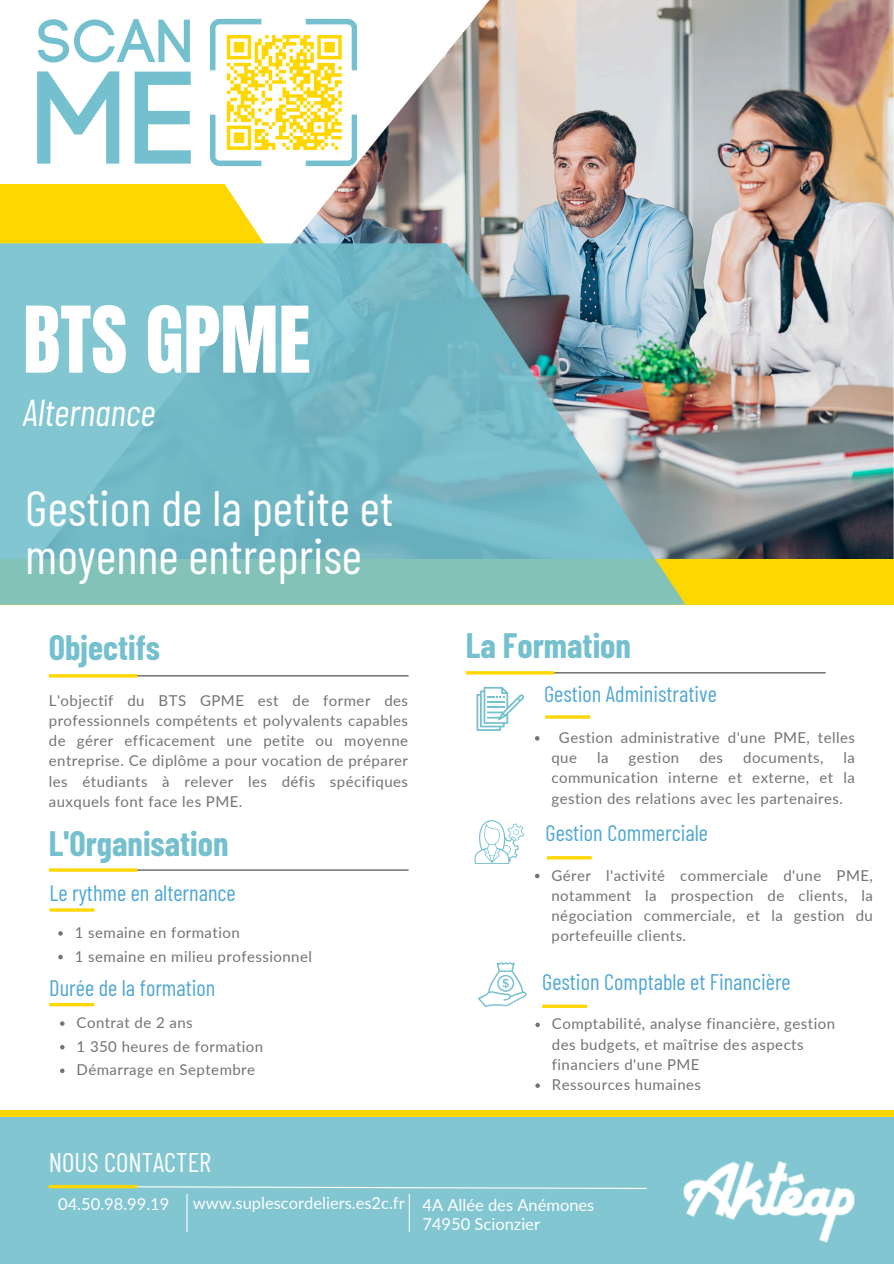
<style>
.page{position:relative;width:894px;height:1264px;background:#fff}
.page>*{position:absolute;margin:0;border:0;box-sizing:border-box;transform-origin:0 0}
.t1{font:78px "Anton";color:#fff}
.t2{font:49.5px/48.3px "Barlow Condensed";color:#fff}
.t3{font:italic 37.5px "Barlow Condensed";color:#fff}
.t4{font:700 34.5px "Barlow Condensed";color:#74c0ce}
.t5{font:27px "Barlow Condensed";color:#fff}
.t6{font:22.5px "Barlow Condensed";color:#50a7d3}
.t7{font:16.5px "Lato";color:#fff}
.t8{font:15px/20.2px "Lato";letter-spacing:.03em;color:#737373;text-align:justify}
</style>
<div class="page">
<img style="left:50px;top:0;width:843px;height:558px">
<svg style="left:0;top:184px;width:264px;height:59px;background:#ffd912"></svg>
<div style="left:0;top:558px;width:893px;height:46px;background:#ffd700"></div>
<svg style="left:0;top:243px;width:684px;height:361px;background:#7db8c0"></svg>
<div style="left:0;top:1113px;width:893px;height:150px;background:#82c6d2"></div>
<div style="left:0;top:1109px;width:893px;height:7px;background:#ffd700"></div>
<hr style="left:51px;top:675px;width:357px;height:1px;background:#414042">
<hr style="left:51px;top:869px;width:357px;height:1px;background:#414042">
<hr style="left:49px;top:674px;width:88px;height:3px;background:#ffd700">
<hr style="left:49px;top:868px;width:88px;height:3px;background:#ffd700">
<hr style="left:545px;top:715px;width:45px;height:3px;background:#ffd700">
<hr style="left:546px;top:856px;width:45px;height:3px;background:#ffd700">
<hr style="left:542px;top:1004px;width:45px;height:3px;background:#ffd700">
<hr style="left:467px;top:672px;width:358px;height:1px;background:#414042">
<hr style="left:466px;top:671px;width:88px;height:3px;background:#ffd700">
<hr style="left:49px;top:908px;width:45px;height:3px;background:#ffd700">
<svg style="left:49px;top:1185px;width:598px;height:4px"></svg>
<hr style="left:186px;top:1193px;width:1px;height:38px;background:#fff">
<hr style="left:408px;top:1193px;width:2px;height:38px;background:#fff">
<svg style="left:49px;top:1185px;width:88px;height:3px"></svg>
<svg style="left:49px;top:1002px;width:45px;height:4px"></svg>
<img style="left:683px;top:1161px;width:172px;height:82px">
<svg style="left:38px;top:19px;width:152px;height:43px"></svg>
<svg style="left:37px;top:71px;width:82px;height:93px"></svg>
<svg style="left:134px;top:72px;width:57px;height:92px"></svg>
<svg style="left:474px;top:820px;width:50px;height:43px"></svg>
<svg style="left:210px;top:19px;width:147px;height:147px"></svg>
<svg style="left:476px;top:687px;width:47px;height:43px"></svg>
<svg style="left:478px;top:962px;width:49px;height:45px"></svg>
<svg style="left:58px;top:931px;width:5px;height:4px"></svg>
<svg style="left:58px;top:954px;width:5px;height:5px"></svg>
<svg style="left:60px;top:1021px;width:5px;height:4px"></svg>
<svg style="left:60px;top:1045px;width:5px;height:4px"></svg>
<svg style="left:60px;top:1068px;width:5px;height:5px"></svg>
<svg style="left:535px;top:736px;width:4px;height:4px"></svg>
<svg style="left:535px;top:873px;width:4px;height:5px"></svg>
<svg style="left:535px;top:1022px;width:4px;height:5px"></svg>
<svg style="left:535px;top:1083px;width:4px;height:4px"></svg>
<p class="t1" style="left:23px;top:284px;width:289px">BTS GPME</p>
<p class="t3" style="left:23px;top:388px;width:134px">Alternance</p>
<p class="t2" style="left:25px;top:481px;width:369px">Gestion de la petite et moyenne entreprise</p>
<h1 class="t4" style="left:49px;top:626px;width:113px">Objectifs</h1>
<h3 class="t8" style="left:49px;top:689px;width:360px">L'objectif du BTS GPME est de former des professionnels compétents et polyvalents capables de gérer efficacement une petite ou moyenne entreprise. Ce diplôme a pour vocation de préparer les étudiants à relever les défis spécifiques auxquels font face les PME.</h3>
<h4 class="t4" style="left:49px;top:821px;width:181px">L'Organisation</h4>
<h3 class="t6" style="left:49px;top:878px;width:188px">Le rythme en alternance</h3>
<p class="t8" style="left:75px;top:922px;width:166px">1 semaine en formation</p>
<h6 class="t8" style="left:75px;top:945px;width:238px">1 semaine en milieu professionnel</h6>
<p class="t6" style="left:49px;top:973px;width:168px">Durée de la formation</p>
<p class="t8" style="left:77px;top:1012px;width:118px">Contrat de 2 ans</p>
<p class="t8" style="left:77px;top:1035px;width:188px">1 350 heures de formation</p>
<h3 class="t8" style="left:77px;top:1059px;width:180px">Démarrage en Septembre</h3>
<p class="t5" style="left:49px;top:1144px;width:164px">NOUS CONTACTER</p>
<h2 class="t4" style="left:466px;top:624px;width:166px">La Formation</h2>
<p class="t6" style="left:544px;top:679px;width:174px">Gestion Administrative</p>
<p class="t8" style="left:551px;top:727px;width:305px;text-indent:7px">Gestion administrative d'une PME, telles que</p>
<p class="t8" style="left:551px;top:747px;width:305px;text-indent:292px">la communication interne et externe, et la gestion des relations avec les partenaires.</p>
<p class="t8" style="left:597px;top:747px;width:13px">la</p>
<p class="t8" style="left:628px;top:747px;width:52px">gestion</p>
<p class="t8" style="left:699px;top:747px;width:25px">des</p>
<p class="t8" style="left:743px;top:747px;width:82px">documents,</p>
<p class="t6" style="left:545px;top:818px;width:164px">Gestion Commerciale</p>
<h6 class="t8" style="left:551px;top:864px;width:323px">Gérer l'activité commerciale d'une PME, notamment la prospection de clients, la négociation commerciale, et la gestion du portefeuille clients.</h6>
<p class="t6" style="left:542px;top:967px;width:250px">Gestion Comptable et Financière</p>
<p class="t8" style="left:551px;top:1013px;width:284px;text-align:left">Comptabilité, analyse financière, gestion des budgets, et maîtrise des aspects financiers d'une PME</p>
<p class="t8" style="left:551px;top:1074px;width:151px">Ressources humaines</p>
<p class="t7" style="left:193px;top:1192px;width:213px">www.suplescordeliers.es2c.fr</p>
<h6 class="t7" style="left:58px;top:1193px;width:113px">04.50.98.99.19</h6>
<p class="t7" style="left:422px;top:1194px;width:173px">4A Allée des Anémones</p>
<p class="t7" style="left:422px;top:1213px;width:119px">74950 Scionzier</p>
</div>
